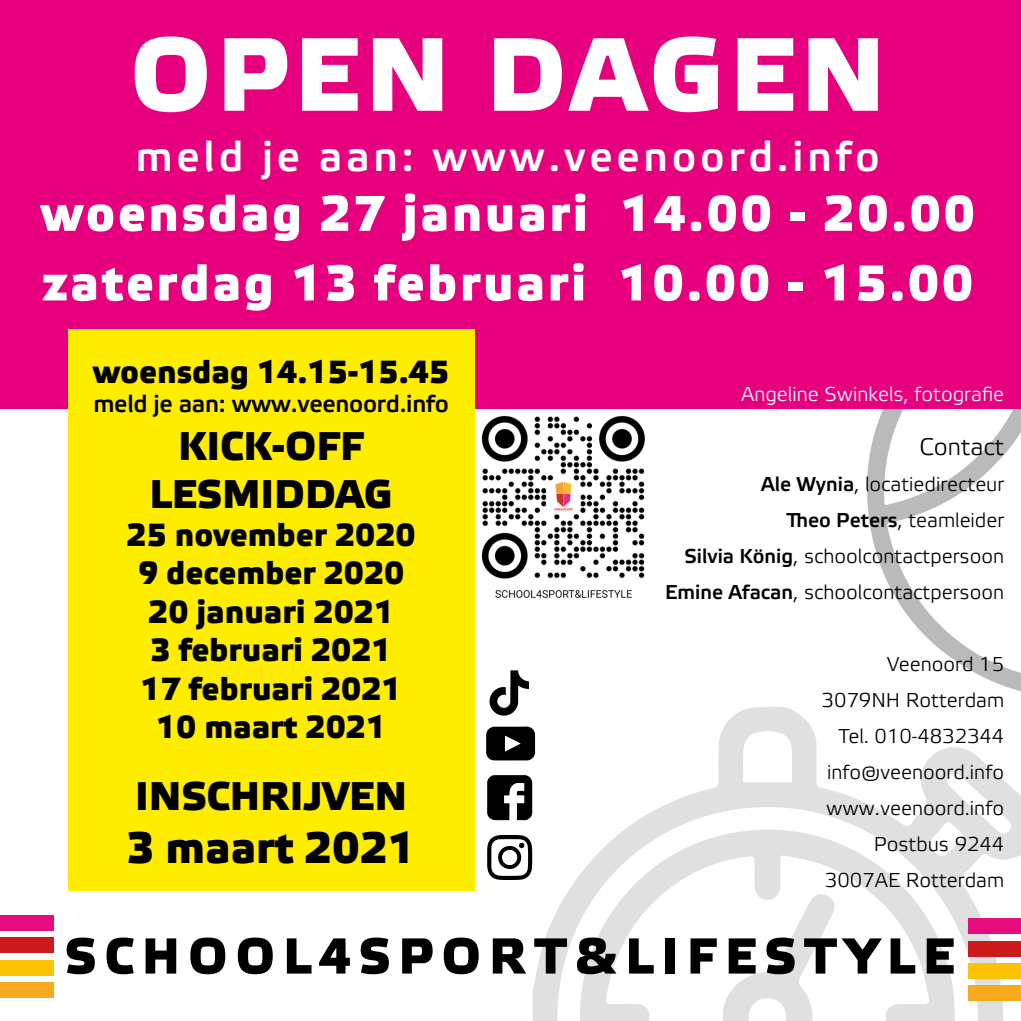
<style>
.page{position:relative;width:1021px;height:1021px;background:#fff}
.page>*{position:absolute;margin:0;border:0;box-sizing:border-box;transform-origin:0 0}
.t1{font:700 104px "Etelka Medium Pro";letter-spacing:.05em;color:#fff}
.t2{font:700 50.4px "Etelka Medium Pro";letter-spacing:.16em;color:#000}
.t3{font:700 50px/69.6px "Etelka Medium Pro";letter-spacing:.05em;color:#fff}
.t4{font:700 44px "Etelka Medium Pro";color:#000}
.t5{font:42px "Etelka Medium Pro";letter-spacing:.09em;color:#fff}
.t6{font:700 40px/48px "Etelka Medium Pro";color:#000;text-align:center}
.t7{font:700 32px/38.4px "Etelka Medium Pro";color:#000;text-align:center}
.t8{font:24px "Etelka Medium Pro";letter-spacing:-.01em;color:#000}
.t9{font:24px "Etelka Light Pro";color:#000}
.t10{font:20px/36px "Etelka Light Pro";color:#000;text-align:right}
.t11{font:20px "Etelka Light Pro";color:#fff}
.s1{font-family:"Etelka Medium Pro"}
</style>
<div class="page">
<svg style="left:532px;top:707px;width:488px;height:313px"></svg>
<svg style="left:575px;top:826px;width:382px;height:194px"></svg>
<svg style="left:720px;top:892px;width:116px;height:128px"></svg>
<svg style="left:861px;top:408px;width:159px;height:283px"></svg>
<img style="left:474px;top:408px;width:185px;height:198px">
<div style="left:0;top:0;width:1020px;height:408px;background:#e6007d"></div>
<div style="left:68px;top:330px;width:406px;height:560px;background:#ffed00"></div>
<svg style="left:487px;top:775px;width:45px;height:45px"></svg>
<svg style="left:487px;top:835px;width:45px;height:45px"></svg>
<div style="left:502px;top:850px;width:15px;height:15px;background:#fff;border-radius:50%"></div>
<svg style="left:486px;top:726px;width:49px;height:34px;background:#212121"></svg>
<div style="left:968px;top:918px;width:52px;height:16px;background:#e50c7e"></div>
<div style="left:968px;top:940px;width:52px;height:16px;background:#cd1a1c"></div>
<div style="left:968px;top:985px;width:52px;height:15px;background:#f8aa1e"></div>
<div style="left:968px;top:962px;width:52px;height:16px;background:#fcc304"></div>
<div style="left:0;top:915px;width:54px;height:16px;background:#e50c7e"></div>
<div style="left:0;top:937px;width:54px;height:16px;background:#cd1a1c"></div>
<div style="left:0;top:981px;width:54px;height:16px;background:#f8aa1e"></div>
<div style="left:0;top:959px;width:54px;height:16px;background:#fcc304"></div>
<svg style="left:489px;top:670px;width:40px;height:45px"></svg>
<h1 class="t1" style="left:130px;top:16px;width:757px">OPEN DAGEN</h1>
<h3 class="t5" style="left:136px;top:133px;width:745px">meld je aan: www.veenoord.info</h3>
<h3 class="t3" style="left:41px;top:181px;width:935px">woensdag 27 januari 14.00 - 20.00 zaterdag 13 februari 10.00 - 15.00</h3>
<h3 class="t7" style="left:93px;top:354px;width:357px">woensdag 14.15-15.45</h3>
<p class="t8" style="left:93px;top:390px;width:357px">meld je aan: www.veenoord.info</p>
<h3 class="t6" style="left:150px;top:423px;width:244px">KICK-OFF<br>LESMIDDAG</h3>
<h3 class="t7" style="left:127px;top:517px;width:290px">25 november 2020<br>9 december 2020<br>20 januari 2021<br>3 februari 2021<br>17 februari 2021<br>10 maart 2021</h3>
<h3 class="t6" style="left:135px;top:774px;width:273px">INSCHRIJVEN</h3>
<h3 class="t4" style="left:127px;top:823px;width:290px">3 maart 2021</h3>
<p class="t11" style="left:741px;top:383px;width:264px">Angeline Swinkels, fotografie</p>
<p class="t9" style="left:919px;top:434px;width:86px">Contact</p>
<p class="t10" style="left:665px;top:467px;width:340px"><span class="s1">Ale Wynia</span>, locatiedirecteur<br><span class="s1">Theo Peters</span>, teamleider<br><span class="s1">Silvia König</span>, schoolcontactpersoon<br><span class="s1">Emine Afacan</span>, schoolcontactpersoon</p>
<p class="t10" style="left:821px;top:647px;width:184px">Veenoord 15<br>3079NH Rotterdam<br>Tel. 010-4832344 info@veenoord.info www.veenoord.info<br>Postbus 9244<br>3007AE Rotterdam</p>
<h2 class="t2" style="left:65px;top:927px;width:891px">SCHOOL4SPORT&amp;LIFESTYLE</h2>
</div>
